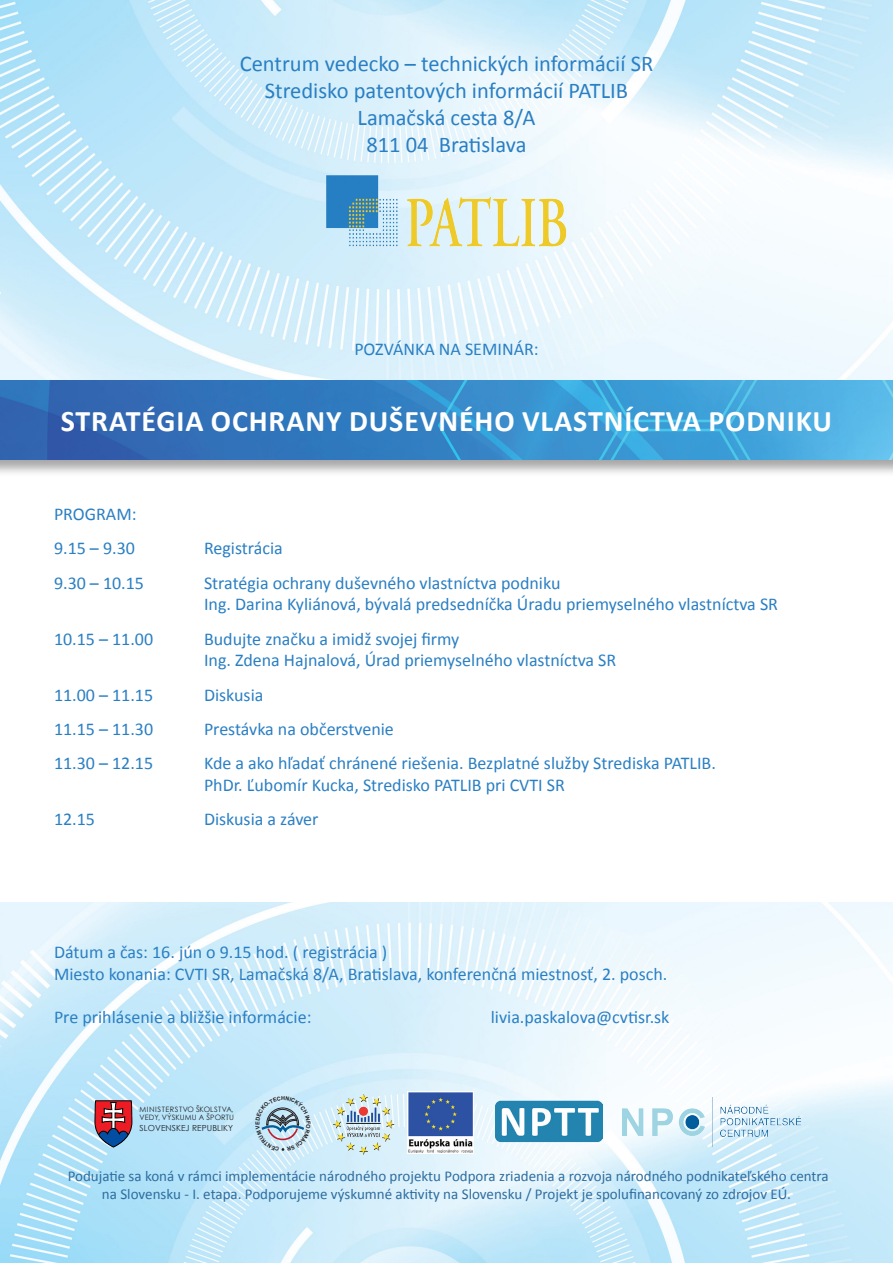
<style>
.page{position:relative;width:893px;height:1263px;background:#fff}
.page>*{position:absolute;margin:0;border:0;box-sizing:border-box;transform-origin:0 0}
.t1{font:700 30px "Calibri";letter-spacing:.03em;color:#fff}
.t2{font:22.5px "Calibri";color:#2a7fc3}
.t3{font:18px "Calibri";color:#2a7fc3}
.t4{font:15px "Calibri";color:#2e6da0}
.t5{font:8.4px "Century Gothic";letter-spacing:.01em;color:#222}
.t6{font:7.35px/8.9px "Century Gothic";letter-spacing:.01em;color:#222}
</style>
<div class="page">
<img style="left:0;top:0;width:893px;height:380px">
<img style="left:0;top:903px;width:893px;height:360px">
<div style="left:0;top:380px;width:893px;height:97px;background:#231f20;opacity:.4"></div>
<img style="left:0;top:381px;width:893px;height:78px">
<img style="left:326px;top:175px;width:241px;height:72px">
<svg style="left:94px;top:1100px;width:39px;height:48px;background:#99586c"></svg>
<img style="left:407px;top:1092px;width:66px;height:60px">
<img style="left:332px;top:1092px;width:63px;height:64px">
<img style="left:622px;top:1098px;width:178px;height:48px">
<img style="left:495px;top:1100px;width:107px;height:43px">
<svg style="left:255px;top:1096px;width:56px;height:55px;background:#b7d2e1"></svg>
<p class="t2" style="left:240px;top:49px;width:415px">Centrum vedecko – technických informácií SR</p>
<p class="t2" style="left:265px;top:76px;width:365px">Stredisko patentových informácií PATLIB</p>
<p class="t2" style="left:358px;top:103px;width:179px">Lamačská cesta 8/A</p>
<p class="t2" style="left:366px;top:130px;width:161px">811 04 Bratislava</p>
<p class="t3" style="left:354px;top:338px;width:186px">POZVÁNKA NA SEMINÁR:</p>
<p class="t1" style="left:61px;top:402px;width:773px">STRATÉGIA OCHRANY DUŠEVNÉHO VLASTNÍCTVA PODNIKU</p>
<p class="t3" style="left:54px;top:502px;width:84px">PROGRAM:</p>
<p class="t3" style="left:54px;top:537px;width:82px">9.15 – 9.30</p>
<p class="t3" style="left:204px;top:537px;width:80px">Registrácia</p>
<p class="t3" style="left:54px;top:571px;width:92px">9.30 – 10.15</p>
<p class="t3" style="left:204px;top:571px;width:358px">Stratégia ochrany duševného vlastníctva podniku</p>
<p class="t3" style="left:204px;top:593px;width:575px">Ing. Darina Kyliánová, bývalá predsedníčka Úradu priemyselného vlastníctva SR</p>
<p class="t3" style="left:54px;top:627px;width:101px">10.15 – 11.00</p>
<p class="t3" style="left:204px;top:627px;width:257px">Budujte značku a imidž svojej firmy</p>
<p class="t3" style="left:204px;top:649px;width:414px">Ing. Zdena Hajnalová, Úrad priemyselného vlastníctva SR</p>
<p class="t3" style="left:54px;top:683px;width:101px">11.00 – 11.15</p>
<p class="t3" style="left:204px;top:683px;width:61px">Diskusia</p>
<p class="t3" style="left:54px;top:717px;width:101px">11.15 – 11.30</p>
<p class="t3" style="left:204px;top:717px;width:191px">Prestávka na občerstvenie</p>
<p class="t3" style="left:54px;top:752px;width:101px">11.30 – 12.15</p>
<p class="t3" style="left:204px;top:752px;width:513px">Kde a ako hľadať chránené riešenia. Bezplatné služby Strediska PATLIB.</p>
<p class="t3" style="left:204px;top:773px;width:362px">PhDr. Ľubomír Kucka, Stredisko PATLIB pri CVTI SR</p>
<p class="t3" style="left:54px;top:808px;width:43px">12.15</p>
<p class="t3" style="left:204px;top:808px;width:116px">Diskusia a záver</p>
<p class="t3" style="left:54px;top:940px;width:335px">Dátum a čas: 16. jún o 9.15 hod. ( registrácia )</p>
<p class="t3" style="left:54px;top:962px;width:615px">Miesto konania: CVTI SR, Lamačská 8/A, Bratislava, konferenčná miestnosť, 2. posch.</p>
<p class="t3" style="left:54px;top:1005px;width:259px">Pre prihlásenie a bližšie informácie:</p>
<p class="t3" style="left:491px;top:1005px;width:180px">livia.paskalova@cvtisr.sk</p>
<p class="t6" style="left:140px;top:1104px;width:96px">MINISTERSTVO ŠKOLSTVA,<br>VEDY, VÝSKUMU A ŠPORTU</p>
<p class="t5" style="left:140px;top:1122px;width:95px">SLOVENSKEJ REPUBLIKY</p>
<p class="t4" style="left:68px;top:1166px;width:762px">Podujatie sa koná v rámci implementácie národného projektu Podpora zriadenia a rozvoja národného podnikateľského centra</p>
<p class="t4" style="left:102px;top:1184px;width:690px">na Slovensku - I. etapa. Podporujeme výskumné aktivity na Slovensku / Projekt je spolufinancovaný zo zdrojov EÚ.</p>
</div>
